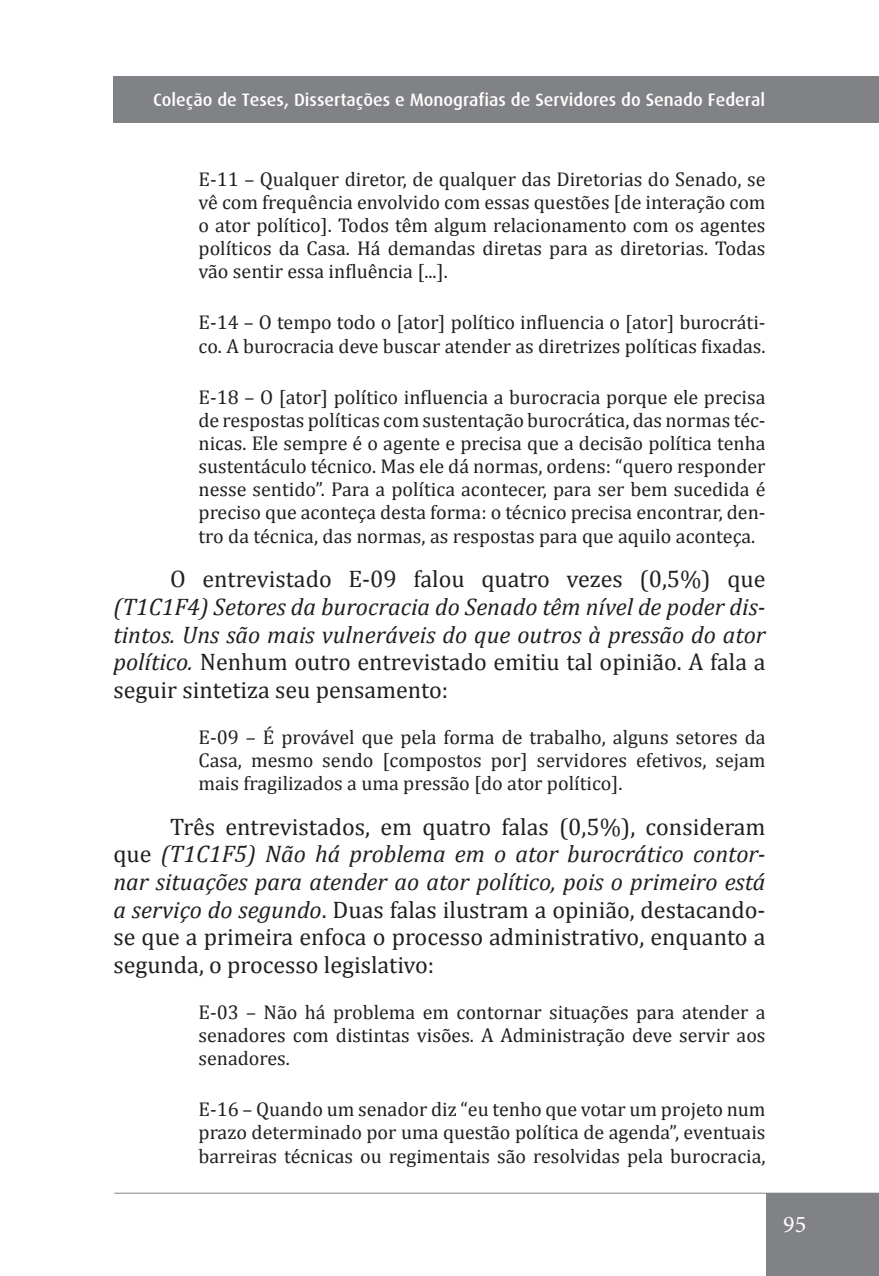
<style>
.page{position:relative;width:879px;height:1276px;background:#fff}
.page>*{position:absolute;margin:0;border:0;box-sizing:border-box;transform-origin:0 0}
.t1{font:24px/27.6px "Cambria";color:#231f20;text-align:justify}
.t2{font:italic 24px/27.6px "Cambria";color:#231f20;text-align:justify}
.t3{font:24px "Minion Pro";color:#fff}
.t4{font:20px/23px "Cambria";color:#231f20;text-align:justify}
.t5{font:500 18px "Dax";color:#fff}
.s1{font-style:normal}
.s2{font-style:italic}
</style>
<div class="page">
<div style="left:766px;top:1193px;width:113px;height:83px;background:#808285"></div>
<hr style="left:114px;top:1192px;width:765px;height:1px;background:#808285">
<div style="left:113px;top:77px;width:766px;height:46px;background:#808285"></div>
<p class="t5" style="left:153px;top:90px;width:613px">Coleção de Teses, Dissertações e Monografias de Servidores do Senado Federal</p>
<p class="t4" style="left:198px;top:167px;width:568px">E-11 – Qualquer diretor, de qualquer das Diretorias do Senado, se vê com frequência envolvido com essas questões [de interação com o ator político]. Todos têm algum relacionamento com os agentes políticos da Casa. Há demandas diretas para as diretorias. Todas vão sentir essa influência [...].</p>
<p class="t4" style="left:198px;top:311px;width:568px">E-14 – O tempo todo o [ator] político influencia o [ator] burocráti&shy;co. A burocracia deve buscar atender as diretrizes políticas fixadas.</p>
<p class="t4" style="left:198px;top:385px;width:568px">E-18 – O [ator] político influencia a burocracia porque ele precisa de respostas políticas com sustentação burocrática, das normas téc&shy;nicas. Ele sempre é o agente e precisa que a decisão política tenha sustentáculo técnico. Mas ele dá normas, ordens: “quero responder nesse sentido”. Para a política acontecer, para ser bem sucedida é preciso que aconteça desta forma: o técnico precisa encontrar, den&shy;tro da técnica, das normas, as respostas para que aquilo aconteça.</p>
<p class="t1" style="left:170px;top:565px;width:597px">O entrevistado E-09 falou quatro vezes (0,5%) que</p>
<p class="t2" style="left:113px;top:592px;width:654px">(T1C1F4) Setores da burocracia do Senado têm nível de poder dis&shy;tintos. Uns são mais vulneráveis do que outros à pressão do ator político. <span class="s1">Nenhum outro entrevistado emitiu tal opinião. A fala a seguir sintetiza seu pensamento:</span></p>
<p class="t4" style="left:198px;top:725px;width:568px">E-09 – É provável que pela forma de trabalho, alguns setores da Casa, mesmo sendo [compostos por] servidores efetivos, sejam mais fragilizados a uma pressão [do ator político].</p>
<p class="t1" style="left:113px;top:812px;width:654px;text-indent:57px">Três entrevistados, em quatro falas (0,5%), consideram que <span class="s2">(T1C1F5) Não há problema em o ator burocrático contor&shy;nar situações para atender ao ator político, pois o primeiro está a serviço do segundo</span>. Duas falas ilustram a opinião, destacando&shy;se que a primeira enfoca o processo administrativo, enquanto a segunda, o processo legislativo:</p>
<p class="t4" style="left:198px;top:1000px;width:568px">E-03 – Não há problema em contornar situações para atender a senadores com distintas visões. A Administração deve servir aos senadores.</p>
<p class="t4" style="left:198px;top:1098px;width:568px">E-16 – Quando um senador diz “eu tenho que votar um projeto num prazo determinado por uma questão política de agenda”, eventuais barreiras técnicas ou regimentais são resolvidas pela burocracia,</p>
<p class="t3" style="left:783px;top:1207px;width:25px">95</p>
</div>
